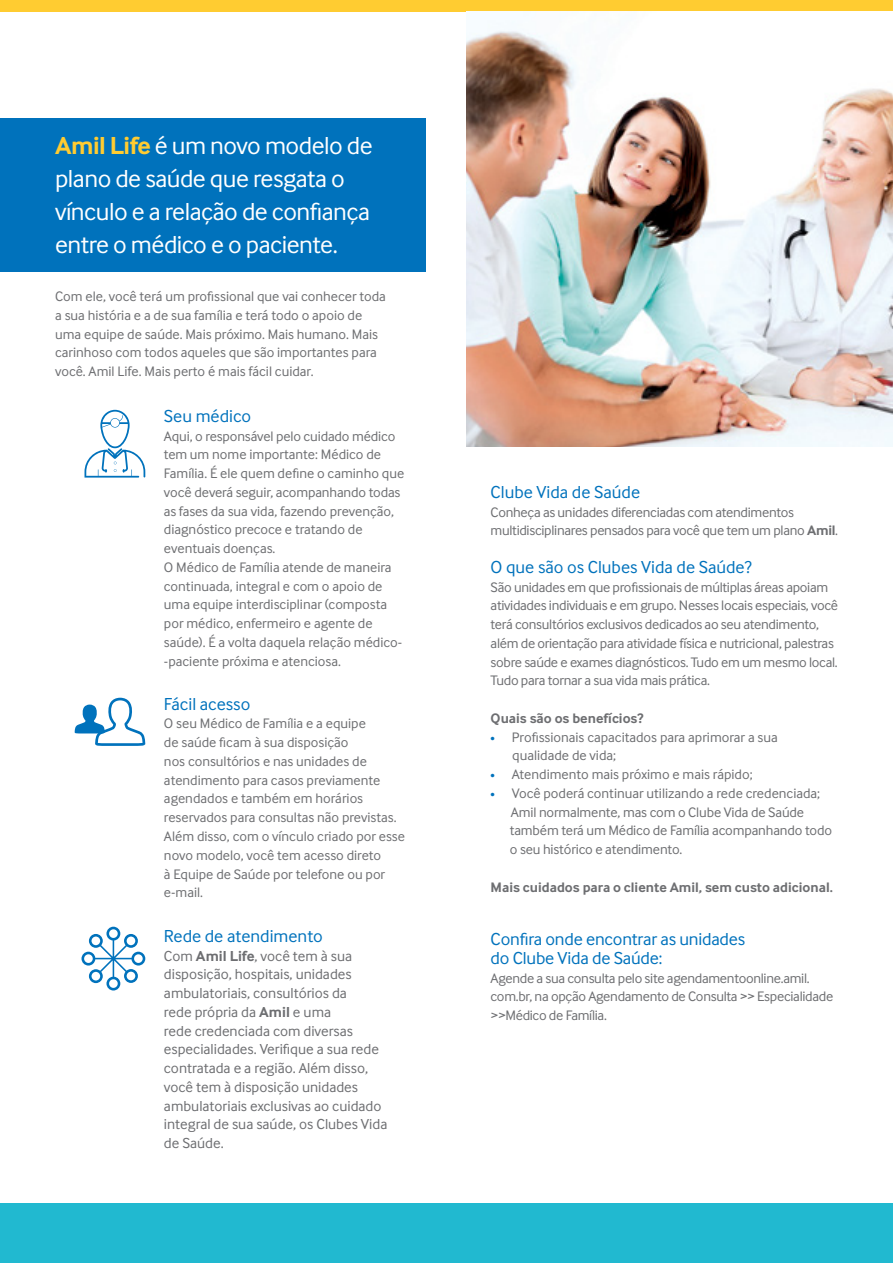
<style>
.page{position:relative;width:893px;height:1263px;background:#fff}
.page>*{position:absolute;margin:0;border:0;box-sizing:border-box;transform-origin:0 0}
.t1{font:25.5px/33px "Inter Face";letter-spacing:-.02em;color:#fff}
.t2{font:18px/18.8px "Inter Face";color:#0072bc}
.t3{font:15px/18.8px "Inter Face";color:#6d6e71}
.t4{font:14.25px/18.8px "Inter Face";color:#6d6e71}
.t5{font:14.25px/18.8px "Inter Face";letter-spacing:-.02em;color:#6d6e71}
.t6{font:700 14.25px "Inter Face";color:#6d6e71}
.s1{font-weight:700;color:#ffcc31}
.s2{font-weight:700}
.s3{font-size:9px;color:#0072bc}
</style>
<div class="page">
<div style="left:0;top:0;width:893px;height:11px;background:#ffcc31"></div>
<div style="left:0;top:1204px;width:893px;height:59px;background:#21b9d0"></div>
<div style="left:0;top:118px;width:425px;height:154px;background:#0072bc"></div>
<svg style="left:84px;top:410px;width:61px;height:68px"></svg>
<svg style="left:75px;top:698px;width:70px;height:48px"></svg>
<svg style="left:81px;top:927px;width:64px;height:63px"></svg>
<img style="left:466px;top:21px;width:427px;height:425px">
<h1 class="t1" style="left:55px;top:129px;width:319px"><span class="s1">Amil Life</span> é um novo modelo de plano de saúde que resgata o vínculo e a relação de confiança entre o médico e o paciente.</h1>
<p class="t4" style="left:55px;top:287px;width:332px">Com ele, você terá um profissional que vai conhecer toda a sua história e a de sua família e terá todo o apoio de uma equipe de saúde. Mais próximo. Mais humano. Mais carinhoso com todos aqueles que são importantes para você. Amil Life. Mais perto é mais fácil cuidar.</p>
<p class="t2" style="left:164px;top:406px;width:89px">Seu médico</p>
<p class="t4" style="left:164px;top:426px;width:242px">Aqui, o responsável pelo cuidado médico tem um nome importante: Médico de Família. É ele quem define o caminho que você deverá seguir, acompanhando todas as fases da sua vida, fazendo prevenção, diagnóstico precoce e tratando de eventuais doenças.<br>O Médico de Família atende de maneira continuada, integral e com o apoio de uma equipe interdisciplinar (composta por médico, enfermeiro e agente de saúde). É a volta daquela relação médico--paciente próxima e atenciosa.</p>
<p class="t2" style="left:164px;top:694px;width:88px">Fácil acesso</p>
<p class="t4" style="left:164px;top:714px;width:243px">O seu Médico de Família e a equipe<br>de saúde ficam à sua disposição<br>nos consultórios e nas unidades de atendimento para casos previamente agendados e também em horários reservados para consultas não previstas.<br>Além disso, com o vínculo criado por esse novo modelo, você tem acesso direto<br>à Equipe de Saúde por telefone ou por e-mail.</p>
<p class="t2" style="left:164px;top:926px;width:160px">Rede de atendimento</p>
<p class="t3" style="left:164px;top:946px;width:225px">Com <span class="s2">Amil Life</span>, você tem à sua disposição, hospitais, unidades ambulatoriais, consultórios da<br>rede própria da <span class="s2">Amil</span> e uma<br>rede credenciada com diversas especialidades. Verifique a sua rede contratada e a região. Além disso, você tem à disposição unidades ambulatoriais exclusivas ao cuidado integral de sua saúde, os Clubes Vida de Saúde.</p>
<p class="t2" style="left:491px;top:482px;width:151px">Clube Vida de Saúde</p>
<p class="t5" style="left:491px;top:502px;width:349px">Conheça as unidades diferenciadas com atendimentos multidisciplinares pensados para você que tem um plano <span class="s2">Amil</span>.</p>
<p class="t2" style="left:491px;top:557px;width:263px">O que são os Clubes Vida de Saúde?</p>
<p class="t5" style="left:491px;top:577px;width:349px">São unidades em que profissionais de múltiplas áreas apoiam atividades individuais e em grupo. Nesses locais especiais, você terá consultórios exclusivos dedicados ao seu atendimento, além de orientação para atividade física e nutricional, palestras sobre saúde e exames diagnósticos. Tudo em um mesmo local.<br>Tudo para tornar a sua vida mais prática.</p>
<p class="t6" style="left:491px;top:710px;width:154px">Quais são os benefícios?</p>
<p class="t4" style="left:512px;top:727px;width:267px;text-indent:-22px"><span class="s3">•</span> Profissionais capacitados para aprimorar a sua qualidade de vida;</p>
<p class="t4" style="left:491px;top:765px;width:264px"><span class="s3">•</span> Atendimento mais próximo e mais rápido;</p>
<p class="t4" style="left:510px;top:783px;width:324px;text-indent:-19px"><span class="s3">•</span> Você poderá continuar utilizando a rede credenciada; Amil normalmente, mas com o Clube Vida de Saúde também terá um Médico de Família acompanhando todo o seu histórico e atendimento.</p>
<p class="t6" style="left:491px;top:878px;width:344px">Mais cuidados para o cliente Amil, sem custo adicional.</p>
<p class="t2" style="left:491px;top:930px;width:256px">Confira onde encontrar as unidades do Clube Vida de Saúde:</p>
<p class="t5" style="left:491px;top:968px;width:344px">Agende a sua consulta pelo site agendamentoonline.amil. com.br, na opção Agendamento de Consulta &gt;&gt; Especialidade &gt;&gt;Médico de Família.</p>
</div>
